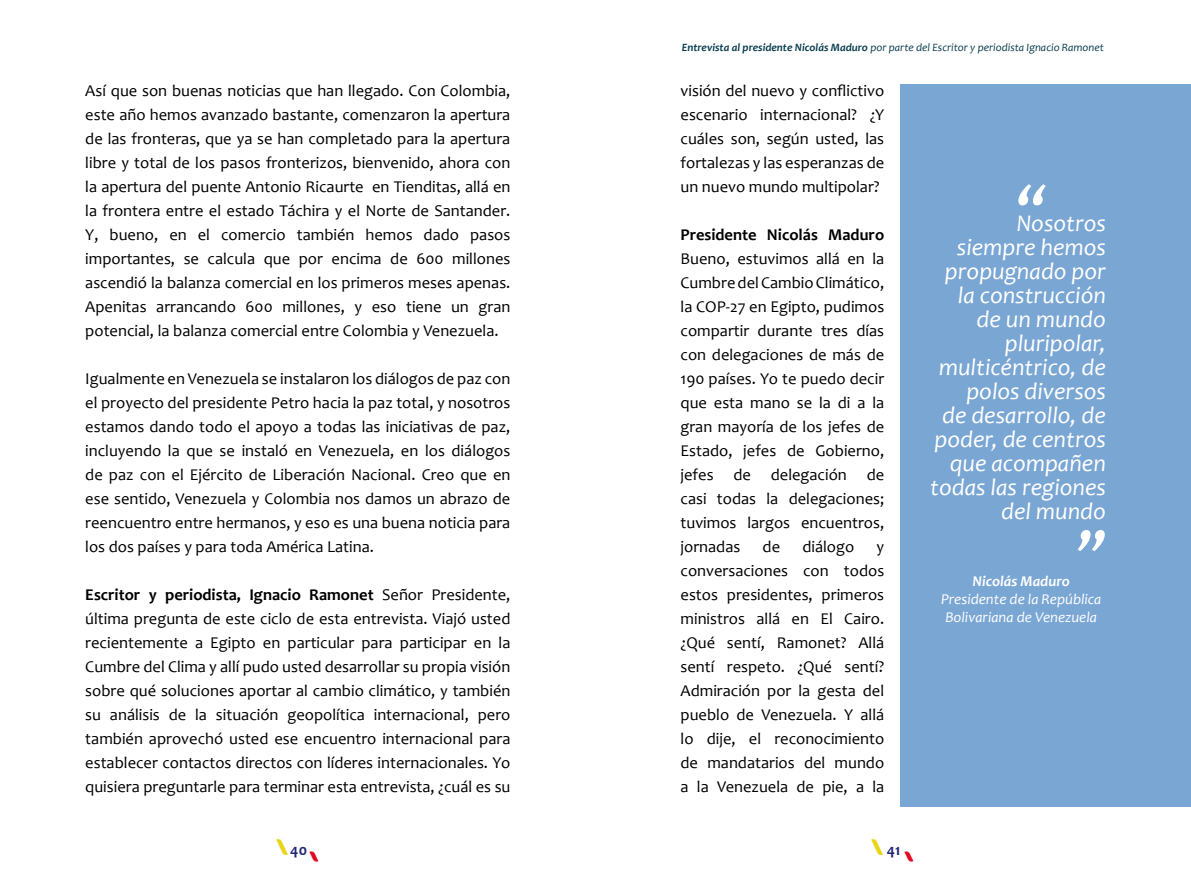
<style>
.page{position:relative;width:1191px;height:893px;background:#fff}
.page>*{position:absolute;margin:0;border:0;box-sizing:border-box;transform-origin:0 0}
.t1{font:italic 700 60px "Candara";color:#fff}
.t2{font:italic 24px/24px "Candara";color:#fff;text-align:right}
.t3{font:16.5px/24px "Candara";color:#000;text-align:justify}
.t4{font:700 16.5px "Candara";color:#000}
.t5{font:700 15.75px "Candara";color:#202873}
.t6{font:italic 15px/18px "Candara";color:#fff}
.t7{font:italic 700 15px "Candara";color:#fff}
.t8{font:italic 11.25px "Candara";color:#0a3e51}
.s1{font-weight:700}
</style>
<div class="page">
<img style="left:277px;top:839px;width:41px;height:23px">
<img style="left:872px;top:839px;width:41px;height:23px">
<div style="left:900px;top:85px;width:291px;height:722px;background:#7aa6d4"></div>
<p class="t3" style="left:85px;top:78px;width:426px">Así que son buenas noticias que han llegado. Con Colombia, este año hemos avanzado bastante, comenzaron la apertura de las fronteras, que ya se han completado para la apertura libre y total de los pasos fronterizos, bienvenido, ahora con la apertura del puente Antonio Ricaurte en Tienditas, allá en la frontera entre el estado Táchira y el Norte de Santander.<br>Y, bueno, en el comercio también hemos dado pasos importantes, se calcula que por encima de 600 millones ascendió la balanza comercial en los primeros meses apenas.<br>Apenitas arrancando 600 millones, y eso tiene un gran potencial, la balanza comercial entre Colombia y Venezuela.</p>
<p class="t3" style="left:85px;top:366px;width:426px">Igualmente en Venezuela se instalaron los diálogos de paz con el proyecto del presidente Petro hacia la paz total, y nosotros estamos dando todo el apoyo a todas las iniciativas de paz, incluyendo la que se instaló en Venezuela, en los diálogos de paz con el Ejército de Liberación Nacional. Creo que en ese sentido, Venezuela y Colombia nos damos un abrazo de reencuentro entre hermanos, y eso es una buena noticia para los dos países y para toda América Latina.</p>
<p class="t3" style="left:85px;top:582px;width:426px"><span class="s1">Escritor y periodista, Ignacio Ramonet</span> Señor Presidente, última pregunta de este ciclo de esta entrevista. Viajó usted recientemente a Egipto en particular para participar en la Cumbre del Clima y allí pudo usted desarrollar su propia visión sobre qué soluciones aportar al cambio climático, y también su análisis de la situación geopolítica internacional, pero también aprovechó usted ese encuentro internacional para establecer contactos directos con líderes internacionales. Yo quisiera preguntarle para terminar esta entrevista, ¿cuál es su</p>
<p class="t8" style="left:681px;top:40px;width:424px"><span class="s1">Entrevista al presidente Nicolás Maduro</span> por parte del Escritor y periodista Ignacio Ramonet</p>
<p class="t3" style="left:680px;top:78px;width:205px">visión del nuevo y conflictivo escenario internacional? ¿Y cuáles son, según usted, las fortalezas y las esperanzas de un nuevo mundo multipolar?</p>
<p class="t4" style="left:680px;top:224px;width:205px">Presidente Nicolás Maduro</p>
<p class="t3" style="left:680px;top:247px;width:205px">Bueno, estuvimos allá en la Cumbre del Cambio Climático, la COP-27 en Egipto, pudimos compartir durante tres días con delegaciones de más de 190 países. Yo te puedo decir que esta mano se la di a la gran mayoría de los jefes de Estado, jefes de Gobierno, jefes de delegación de casi todas la delegaciones; tuvimos largos encuentros, jornadas</p>
<p class="t3" style="left:762px;top:535px;width:19px">de</p>
<p class="t3" style="left:802px;top:535px;width:53px">diálogo</p>
<p class="t3" style="left:680px;top:535px;width:205px;text-indent:196px">y conversaciones con todos estos presidentes, primeros ministros allá en El Cairo. ¿Qué sentí, Ramonet? Allá sentí respeto. ¿Qué sentí?<br>Admiración por la gesta del pueblo de Venezuela. Y allá lo dije, el reconocimiento de mandatarios del mundo a la Venezuela de pie, a la</p>
<h1 class="t1" style="left:1016px;top:169px;width:32px">“</h1>
<h2 class="t2" style="left:930px;top:211px;width:177px">Nosotros<br>siempre hemos propugnado por la construcción de un mundo pluripolar, multicéntrico, de polos diversos<br>de desarrollo, de poder, de centros que acompañen todas las regiones del mundo</h2>
<h1 class="t1" style="left:1076px;top:515px;width:32px">”</h1>
<p class="t7" style="left:972px;top:572px;width:99px">Nicolás Maduro</p>
<p class="t6" style="left:941px;top:590px;width:162px">Presidente de la República<br>Bolivariana de Venezuela</p>
<p class="t5" style="left:290px;top:840px;width:18px">40</p>
<p class="t5" style="left:886px;top:840px;width:15px">41</p>
</div>
